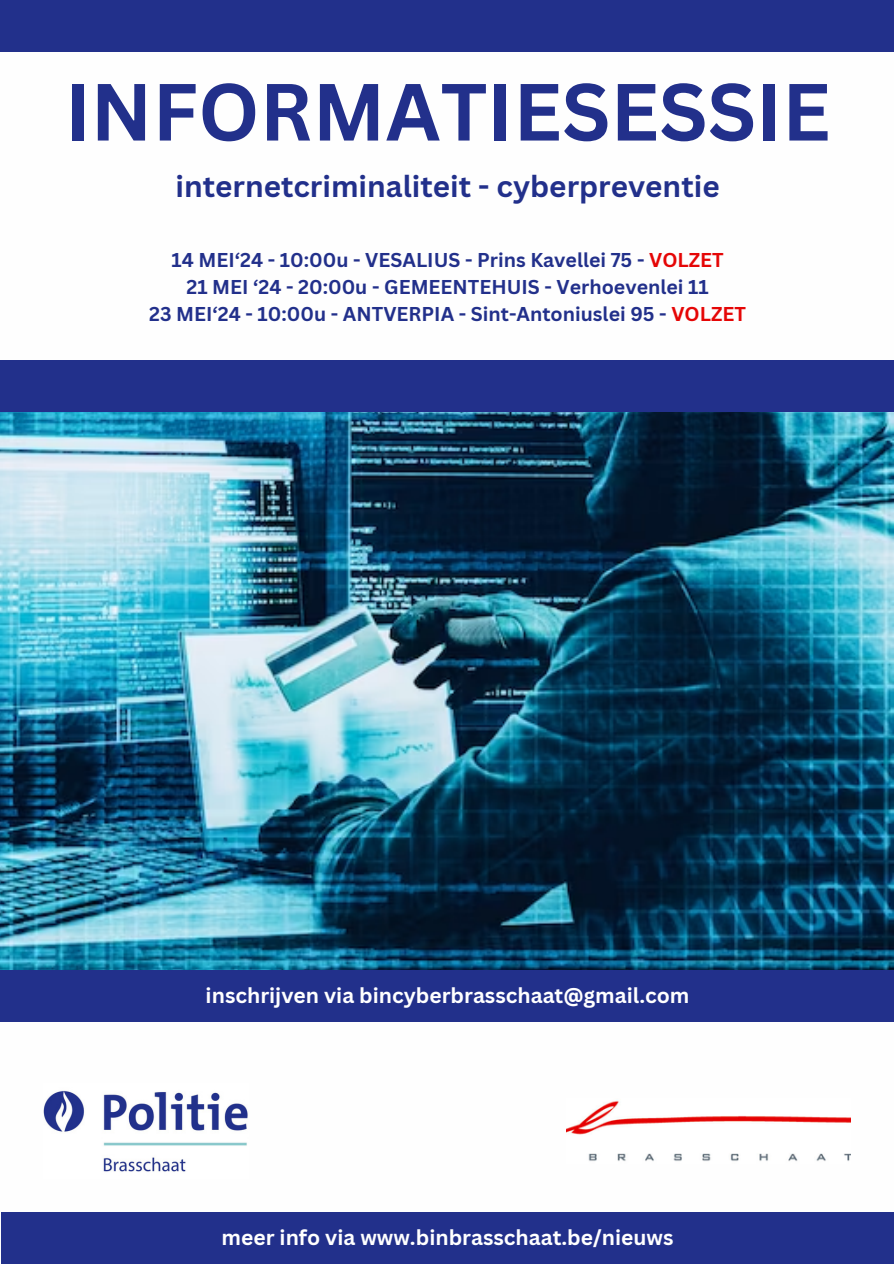
<style>
.page{position:relative;width:894px;height:1264px;background:#fff}
.page>*{position:absolute;margin:0;border:0;box-sizing:border-box;transform-origin:0 0}
.t1{font:700 79.05px "Canva Sans";color:#22308b}
.t2{font:700 29.55px "Canva Sans";color:#22308b}
.t3{font:700 21px "Canva Sans";color:#fff}
.t4{font:700 19.5px "Canva Sans";color:#22308b}
.s1{color:#e50606}
</style>
<div class="page">
<img style="left:0;top:412px;width:893px;height:558px">
<img style="left:44px;top:1090px;width:204px;height:82px">
<img style="left:566px;top:1100px;width:284px;height:61px">
<div style="left:0;top:970px;width:893px;height:51px;background:#22308b"></div>
<div style="left:1px;top:1211px;width:892px;height:52px;background:#22308b"></div>
<div style="left:0;top:360px;width:893px;height:52px;background:#22308b"></div>
<div style="left:0;top:0;width:893px;height:52px;background:#22308b"></div>
<p class="t1" style="left:65px;top:56px;width:767px">INFORMATIESESSIE</p>
<p class="t2" style="left:175px;top:165px;width:545px">internetcriminaliteit - cyberpreventie</p>
<p class="t4" style="left:171px;top:246px;width:553px">14 MEI‘24 - 10:00u - VESALIUS - Prins Kavellei 75 - <span class="s1">VOLZET</span></p>
<p class="t4" style="left:186px;top:273px;width:523px">21 MEI ‘24 - 20:00u - GEMEENTEHUIS - Verhoevenlei 11</p>
<p class="t4" style="left:149px;top:300px;width:598px">23 MEI‘24 - 10:00u - ANTVERPIA - Sint-Antoniuslei 95 - <span class="s1">VOLZET</span></p>
<p class="t3" style="left:205px;top:980px;width:485px">inschrijven via bincyberbrasschaat@gmail.com</p>
<p class="t3" style="left:221px;top:1222px;width:453px">meer info via www.binbrasschaat.be/nieuws</p>
</div>
